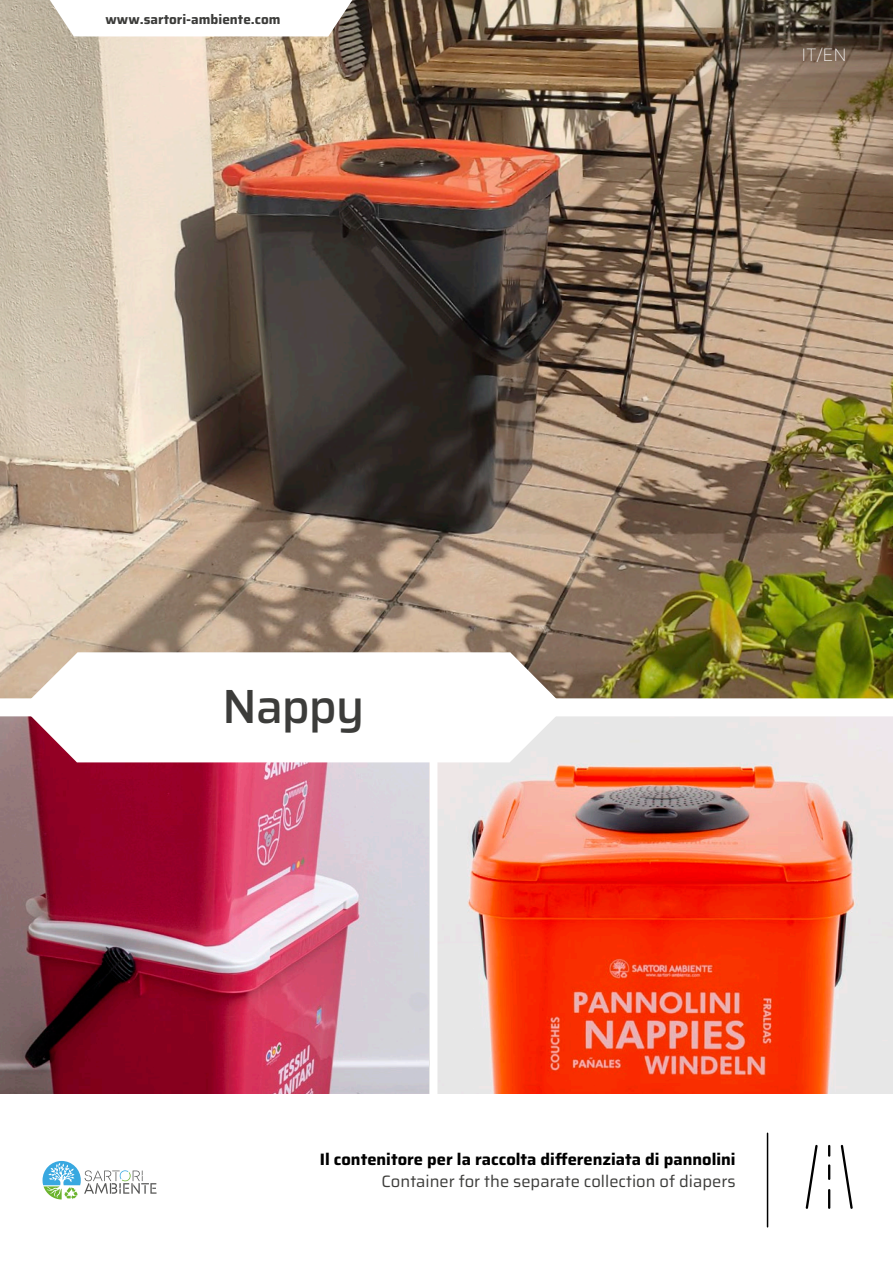
<style>
.page{position:relative;width:893px;height:1263px;background:#fff}
.page>*{position:absolute;margin:0;border:0;box-sizing:border-box;transform-origin:0 0}
.t1{font:500 48px "Saira";letter-spacing:-.025em;color:#3c3c3a}
.t2{font:100 18px "Saira";color:#fff}
.t3{font:700 16.5px "Saira";color:#000}
.t4{font:16.5px "Saira";color:#3c3c3a}
.t5{font:700 13.5px "Saira";color:#3c3c3a}
</style>
<div class="page">
<img style="left:428px;top:716px;width:465px;height:378px">
<img style="left:0;top:0;width:893px;height:698px">
<img style="left:0;top:716px;width:428px;height:378px">
<div style="left:430px;top:750px;width:7px;height:358px;background:#fff"></div>
<svg style="left:22px;top:652px;width:543px;height:110px"></svg>
<svg style="left:38px;top:0;width:328px;height:36px"></svg>
<svg style="left:43px;top:1161px;width:113px;height:38px"></svg>
<hr style="left:767px;top:1133px;width:1px;height:94px;background:#000">
<svg style="left:806px;top:1145px;width:12px;height:64px"></svg>
<hr style="left:828px;top:1189px;width:2px;height:20px;background:#000">
<svg style="left:828px;top:1164px;width:2px;height:16px"></svg>
<svg style="left:828px;top:1145px;width:2px;height:12px"></svg>
<svg style="left:841px;top:1145px;width:12px;height:64px"></svg>
<p class="t5" style="left:106px;top:8px;width:177px">www.sartori-ambiente.com</p>
<p class="t2" style="left:801px;top:40px;width:47px">IT/EN</p>
<h1 class="t1" style="left:222px;top:668px;width:144px">Nappy</h1>
<p class="t3" style="left:320px;top:1145px;width:417px">Il contenitore per la raccolta differenziata di pannolini</p>
<p class="t4" style="left:381px;top:1168px;width:356px">Container for the separate collection of diapers</p>
</div>
